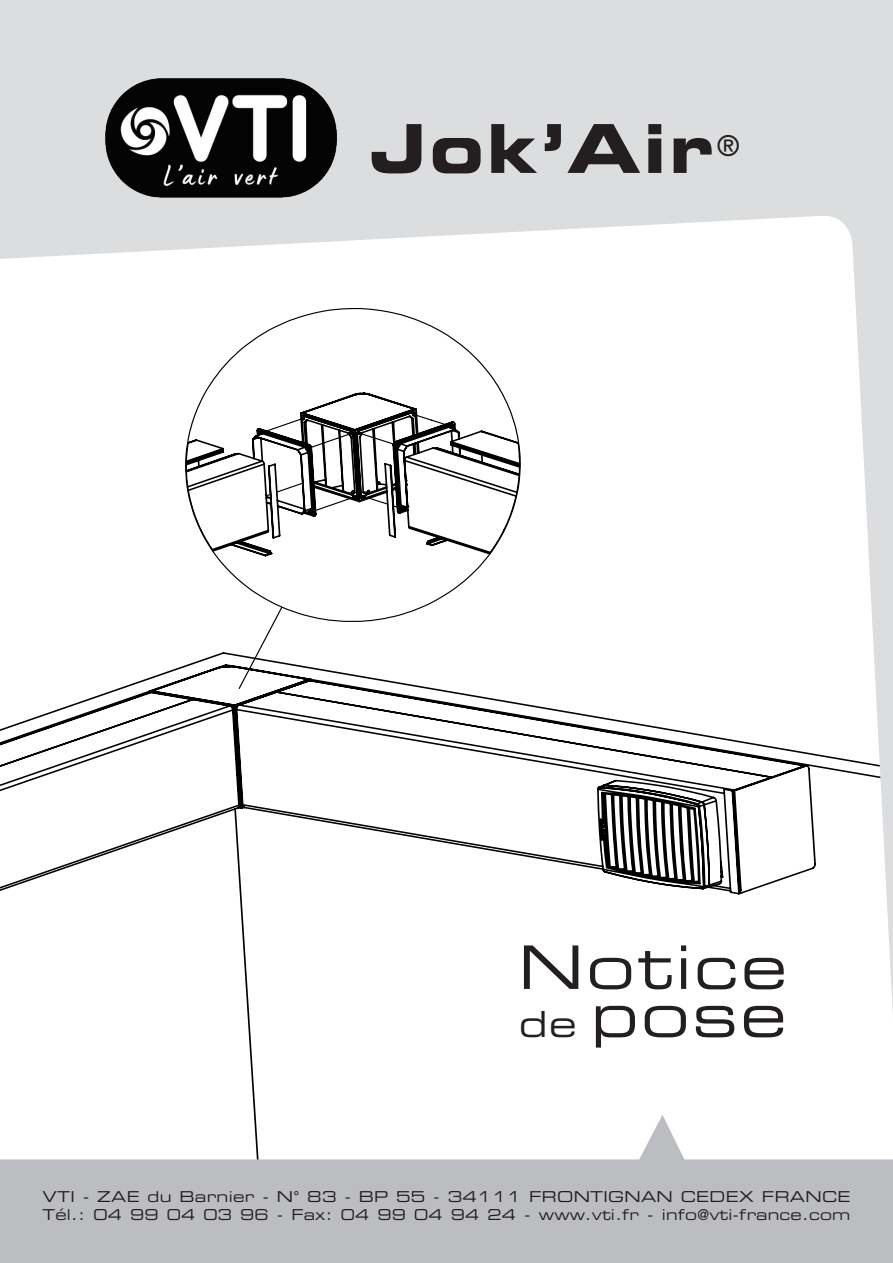
<style>
.page{position:relative;width:893px;height:1263px;background:#dcdddf}
.page>*{position:absolute;margin:0;border:0;box-sizing:border-box;transform-origin:0 0}
.t1{font:67.35px "Eurostile Bold Extended Two";letter-spacing:.04em;color:#231f20}
.t2{font:60px/48px "Eurostile Extended Two";letter-spacing:.04em;color:#231f20}
.t3{font:28.8px "Eurostile Extended Two";color:#231f20}
.t4{font:15px/18px "Eurostile Extended Two";letter-spacing:.02em;color:#231f20}
.s1{font-size:36px}
</style>
<div class="page">
<svg style="left:0;top:216px;width:871px;height:376px;background:#fbfbfb"></svg>
<div style="left:177px;top:299px;width:352px;height:293px;background:#fff"></div>
<div style="left:0;top:592px;width:893px;height:523px;background:#fff"></div>
<svg style="left:181px;top:383px;width:346px;height:188px;background:#e5e5e5"></svg>
<svg style="left:265px;top:482px;width:139px;height:32px;background:#a3a3a3"></svg>
<svg style="left:411px;top:412px;width:43px;height:17px"></svg>
<svg style="left:257px;top:416px;width:143px;height:35px;background:#a6a6a6"></svg>
<svg style="left:0;top:1115px;width:893px;height:148px;background:#cfd0d2"></svg>
<img style="left:105px;top:78px;width:231px;height:120px">
<h1 class="t1" style="left:370px;top:101px;width:346px">Jok’Air</h1>
<h3 class="t3" style="left:717px;top:126px;width:25px">®</h3>
<h2 class="t2" style="left:518px;top:942px;width:270px">Notice <span class="s1">de</span> pose</h2>
<p class="t4" style="left:43px;top:1188px;width:809px">VTI - ZAE du Barnier - N° 83 - BP 55 - 34111 FRONTIGNAN CEDEX FRANCE<br>Tél.: 04 99 04 03 96 - Fax: 04 99 04 94 24 - www.vti.fr - info@vti-france.com</p>
</div>
